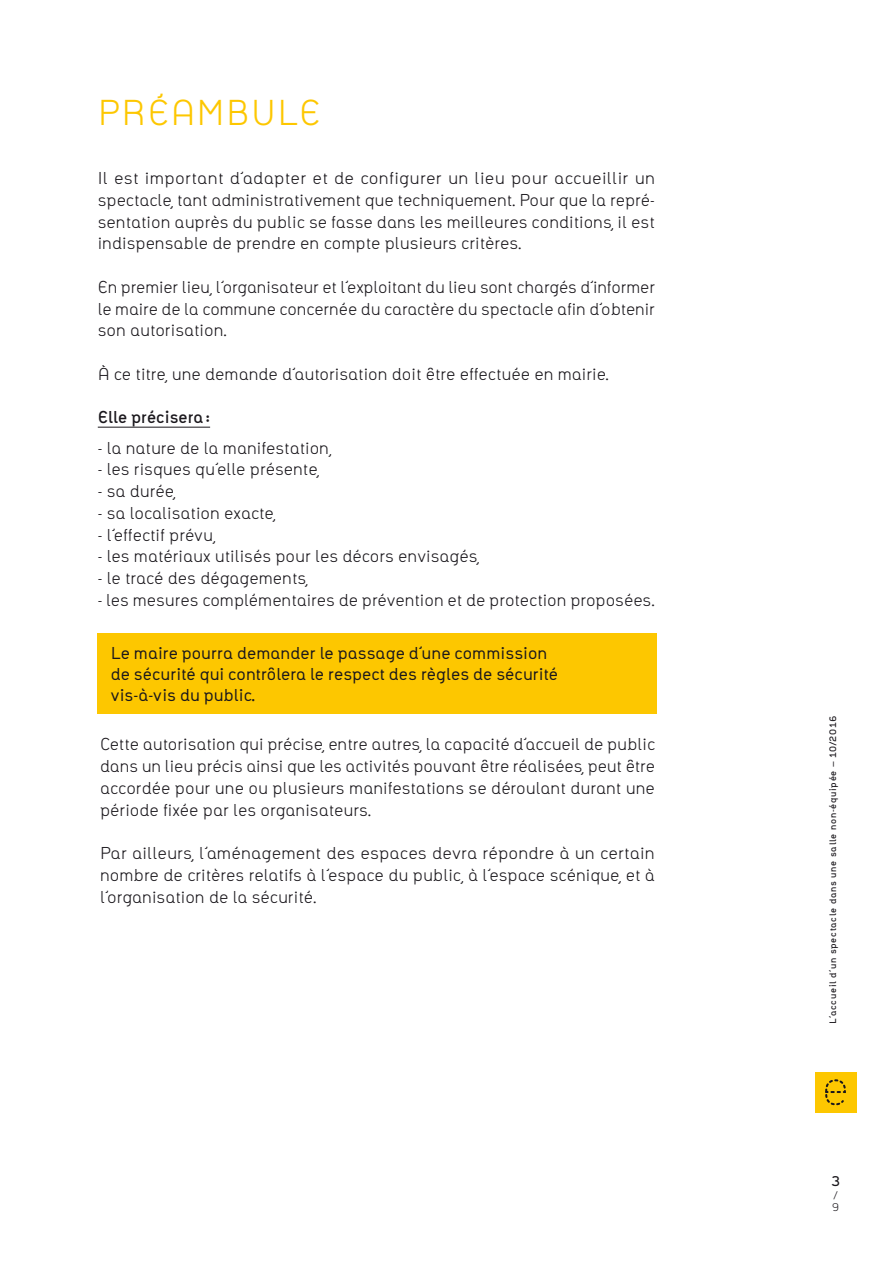
<style>
.page{position:relative;width:893px;height:1263px;background:#fff}
.page>*{position:absolute;margin:0;border:0;box-sizing:border-box;transform-origin:0 0}
.t1{font:300 34.5px "Agence";color:#fdc700}
.t2{font:300 16.5px/21.8px "Agence";color:#1a171c;text-align:justify}
.t3{font:16.5px/21px "Agence";color:#1a171c}
.t4{font:700 16.5px "Agence";color:#1a171c}
.t5{font:700 13.5px "Agence";color:#1a171c}
.t6{font:300 10.5px/12.6px "Agence";color:#1a171c}
.t7{font:700 9px "Agence";letter-spacing:.08em;color:#1a171c}
</style>
<div class="page">
<div style="left:815px;top:1072px;width:41px;height:40px;background:#fdc700"></div>
<svg style="left:825px;top:1079px;width:21px;height:26px"></svg>
<hr style="left:98px;top:427px;width:112px;height:1px;background:#1a171c">
<div style="left:98px;top:633px;width:559px;height:80px;background:#fdc700"></div>
<h1 class="t1" style="left:98px;top:93px;width:98px">préambule</h1>
<p class="t2" style="left:98px;top:167px;width:559px">Il est important d’adapter et de configurer un lieu pour accueillir un spectacle, tant administrativement que techniquement. Pour que la repré&shy;sentation auprès du public se fasse dans les meilleures conditions, il est indispensable de prendre en compte plusieurs critères.</p>
<p class="t2" style="left:98px;top:276px;width:559px">En premier lieu, l’organisateur et l’exploitant du lieu sont chargés d’informer le maire de la commune concernée du caractère du spectacle afin d’obtenir son autorisation.</p>
<p class="t2" style="left:98px;top:363px;width:513px">À ce titre, une demande d’autorisation doit être effectuée en mairie.</p>
<p class="t4" style="left:98px;top:408px;width:114px">Elle précisera:</p>
<p class="t2" style="left:98px;top:437px;width:235px">- la nature de la manifestation,</p>
<p class="t2" style="left:98px;top:459px;width:223px">- les risques qu’elle présente,</p>
<p class="t2" style="left:98px;top:480px;width:79px">- sa durée,</p>
<p class="t2" style="left:98px;top:502px;width:179px">- sa localisation exacte,</p>
<p class="t2" style="left:98px;top:524px;width:119px">- l’effectif prévu,</p>
<p class="t2" style="left:98px;top:546px;width:383px">- les matériaux utilisés pour les décors envisagés,</p>
<p class="t2" style="left:98px;top:567px;width:212px">- le tracé des dégagements,</p>
<p class="t2" style="left:98px;top:589px;width:558px">- les mesures complémentaires de prévention et de protection proposées.</p>
<p class="t3" style="left:111px;top:642px;width:449px">Le maire pourra demander le passage d’une commission de sécurité qui contrôlera le respect des règles de sécurité vis-à-vis du public.</p>
<p class="t2" style="left:100px;top:734px;width:557px">Cette autorisation qui précise, entre autres, la capacité d’accueil de public dans un lieu précis ainsi que les activités pouvant être réalisées, peut être accordée pour une ou plusieurs manifestations se déroulant durant une période fixée par les organisateurs.</p>
<p class="t2" style="left:100px;top:842px;width:556px">Par ailleurs, l’aménagement des espaces devra répondre à un certain nombre de critères relatifs à l’espace du public, à l’espace scénique, et à l’organisation de la sécurité.</p>
<p class="t7" style="left:828px;top:1023px;width:309px;rotate:-90deg">L’accueil d’un spectacle dans une salle non-équipée — 10/2016</p>
<p class="t5" style="left:831px;top:1173px;width:10px">3</p>
<p class="t6" style="left:832px;top:1189px;width:9px">/<br>9</p>
</div>
